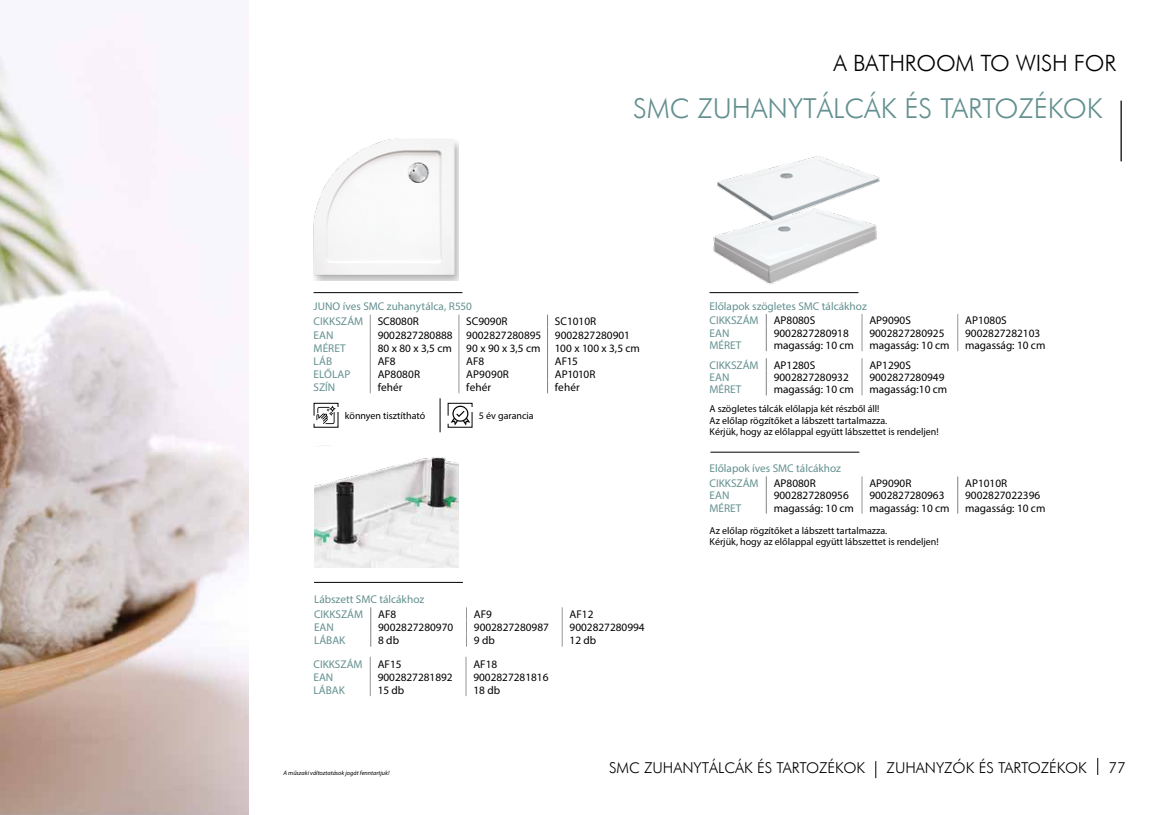
<style>
.page{position:relative;width:1170px;height:815px;background:#fff}
.page>*{position:absolute;margin:0;border:0;box-sizing:border-box;transform-origin:0 0}
.t1{font:27.5px "Futura Lt HU Light";color:#63908f}
.t2{font:22.5px "Futura Lt HU Light";letter-spacing:-.01em;color:#000}
.t3{font:15px "Futura Lt HU Light";color:#000}
.t4{font:11.25px "Myriad Pro";color:#000}
.t5{font:11.25px/15.5px "Myriad Pro";color:#63908f}
.t6{font:11.25px "Myriad Pro";letter-spacing:-.035em;color:#000}
.t7{font:10px/11.2px "Myriad Pro";color:#000}
.t8{font:italic 6.25px "Myriad Pro";color:#000}
</style>
<div class="page">
<svg style="left:1097px;top:758px;width:1px;height:17px"></svg>
<svg style="left:875px;top:761px;width:1px;height:17px"></svg>
<img style="left:0;top:13px;width:248px;height:802px">
<svg style="left:370px;top:315px;width:1px;height:78px"></svg>
<svg style="left:458px;top:315px;width:1px;height:78px"></svg>
<svg style="left:547px;top:315px;width:1px;height:78px"></svg>
<hr style="left:709px;top:292px;width:149px;height:1px;background:#000">
<hr style="left:313px;top:292px;width:149px;height:1px;background:#000">
<img style="left:314px;top:445px;width:144px;height:122px">
<img style="left:713px;top:156px;width:167px;height:128px">
<svg style="left:766px;top:314px;width:1px;height:37px"></svg>
<svg style="left:861px;top:314px;width:1px;height:37px"></svg>
<svg style="left:957px;top:314px;width:1px;height:37px"></svg>
<svg style="left:766px;top:476px;width:1px;height:38px"></svg>
<svg style="left:861px;top:476px;width:1px;height:38px"></svg>
<svg style="left:957px;top:476px;width:1px;height:38px"></svg>
<svg style="left:766px;top:358px;width:1px;height:37px"></svg>
<svg style="left:861px;top:358px;width:1px;height:37px"></svg>
<svg style="left:370px;top:607px;width:1px;height:40px"></svg>
<svg style="left:466px;top:607px;width:1px;height:40px"></svg>
<svg style="left:562px;top:607px;width:1px;height:40px"></svg>
<svg style="left:370px;top:657px;width:1px;height:39px"></svg>
<svg style="left:465px;top:657px;width:1px;height:39px"></svg>
<hr style="left:314px;top:582px;width:149px;height:1px;background:#000">
<hr style="left:710px;top:452px;width:149px;height:1px;background:#000">
<img style="left:313px;top:138px;width:145px;height:143px">
<hr style="left:1120px;top:101px;width:1px;height:60px;background:#000">
<svg style="left:447px;top:403px;width:25px;height:25px"></svg>
<svg style="left:313px;top:403px;width:25px;height:25px"></svg>
<hr style="left:439px;top:398px;width:1px;height:34px;background:#000">
<h2 class="t2" style="left:833px;top:50px;width:284px">A BATHROOM TO WISH FOR</h2>
<h1 class="t1" style="left:633px;top:91px;width:471px">SMC ZUHANYTÁLCÁK ÉS TARTOZÉKOK</h1>
<p class="t5" style="left:313px;top:298px;width:160px">JUNO íves SMC zuhanytálca, R550<br>CIKKSZÁM</p>
<p class="t4" style="left:377px;top:315px;width:43px">SC8080R</p>
<p class="t4" style="left:466px;top:315px;width:43px">SC9090R</p>
<p class="t4" style="left:555px;top:315px;width:43px">SC1010R</p>
<p class="t5" style="left:709px;top:299px;width:159px;line-height:14.4px">Előlapok szögletes SMC tálcákhoz<br>CIKKSZÁM</p>
<p class="t4" style="left:773px;top:314px;width:43px">AP8080S</p>
<p class="t4" style="left:869px;top:314px;width:43px">AP9090S</p>
<p class="t4" style="left:965px;top:314px;width:43px">AP1080S</p>
<p class="t5" style="left:313px;top:327px;width:21px">EAN</p>
<p class="t4" style="left:377px;top:328px;width:254px">9002827280888 9002827280895 9002827280901</p>
<p class="t5" style="left:313px;top:340px;width:34px">MÉRET</p>
<p class="t4" style="left:377px;top:341px;width:76px">80 x 80 x 3,5 cm</p>
<p class="t4" style="left:466px;top:341px;width:76px">90 x 90 x 3,5 cm</p>
<p class="t4" style="left:555px;top:341px;width:86px">100 x 100 x 3,5 cm</p>
<p class="t5" style="left:313px;top:353px;width:20px">LÁB</p>
<p class="t4" style="left:377px;top:354px;width:19px">AF8</p>
<p class="t4" style="left:466px;top:354px;width:19px">AF8</p>
<p class="t4" style="left:555px;top:354px;width:24px">AF15</p>
<p class="t5" style="left:313px;top:366px;width:38px">ELŐLAP</p>
<p class="t4" style="left:377px;top:367px;width:44px">AP8080R</p>
<p class="t4" style="left:466px;top:367px;width:44px">AP9090R</p>
<p class="t6" style="left:555px;top:367px;width:42px">AP1010R</p>
<p class="t5" style="left:313px;top:379px;width:23px">SZÍN</p>
<p class="t4" style="left:377px;top:380px;width:26px">fehér</p>
<p class="t4" style="left:466px;top:380px;width:26px">fehér</p>
<p class="t4" style="left:555px;top:380px;width:26px">fehér</p>
<p class="t7" style="left:345px;top:410px;width:82px">könnyen tisztítható</p>
<p class="t7" style="left:479px;top:410px;width:56px">5 év garancia</p>
<p class="t5" style="left:314px;top:591px;width:112px">Lábszett SMC tálcákhoz<br>CIKKSZÁM</p>
<p class="t4" style="left:378px;top:607px;width:20px">AF8</p>
<p class="t4" style="left:474px;top:607px;width:20px">AF9</p>
<p class="t4" style="left:569px;top:607px;width:25px">AF12</p>
<p class="t5" style="left:314px;top:620px;width:21px">EAN</p>
<p class="t4" style="left:378px;top:620px;width:77px">9002827280970</p>
<p class="t4" style="left:474px;top:620px;width:77px">9002827280987</p>
<p class="t4" style="left:569px;top:620px;width:77px">9002827280994</p>
<p class="t5" style="left:314px;top:633px;width:33px">LÁBAK</p>
<p class="t4" style="left:378px;top:634px;width:22px">8 db</p>
<p class="t4" style="left:474px;top:634px;width:22px">9 db</p>
<p class="t4" style="left:569px;top:634px;width:28px">12 db</p>
<p class="t5" style="left:313px;top:656px;width:51px">CIKKSZÁM</p>
<p class="t4" style="left:377px;top:657px;width:25px">AF15</p>
<p class="t4" style="left:473px;top:657px;width:25px">AF18</p>
<p class="t5" style="left:313px;top:669px;width:21px">EAN</p>
<p class="t4" style="left:377px;top:670px;width:77px">9002827281892</p>
<p class="t4" style="left:473px;top:670px;width:77px">9002827281816</p>
<p class="t5" style="left:313px;top:682px;width:33px">LÁBAK</p>
<p class="t4" style="left:377px;top:683px;width:28px">15 db</p>
<p class="t4" style="left:473px;top:683px;width:28px">18 db</p>
<p class="t5" style="left:709px;top:325px;width:21px">EAN</p>
<p class="t4" style="left:773px;top:326px;width:77px">9002827280918</p>
<p class="t4" style="left:869px;top:326px;width:77px">9002827280925</p>
<p class="t4" style="left:965px;top:326px;width:77px">9002827282103</p>
<p class="t5" style="left:709px;top:337px;width:33px">MÉRET</p>
<p class="t4" style="left:773px;top:338px;width:82px">magasság: 10 cm</p>
<p class="t4" style="left:869px;top:338px;width:82px">magasság: 10 cm</p>
<p class="t4" style="left:965px;top:338px;width:82px">magasság: 10 cm</p>
<p class="t5" style="left:709px;top:357px;width:51px">CIKKSZÁM</p>
<p class="t4" style="left:773px;top:358px;width:43px">AP1280S</p>
<p class="t4" style="left:869px;top:358px;width:43px">AP1290S</p>
<p class="t5" style="left:709px;top:369px;width:21px">EAN</p>
<p class="t4" style="left:773px;top:370px;width:77px">9002827280932</p>
<p class="t4" style="left:869px;top:370px;width:77px">9002827280949</p>
<p class="t5" style="left:709px;top:382px;width:33px">MÉRET</p>
<p class="t4" style="left:773px;top:383px;width:82px">magasság: 10 cm</p>
<p class="t4" style="left:869px;top:383px;width:79px">magasság:10 cm</p>
<p class="t7" style="left:709px;top:403px;width:231px">A szögletes tálcák előlapja két részből áll!<br>Az előlap rögzítőket a lábszett tartalmazza.<br>Kérjük, hogy az előlappal együtt lábszettet is rendeljen!</p>
<p class="t5" style="left:709px;top:461px;width:133px;line-height:14.4px">Előlapok íves SMC tálcákhoz<br>CIKKSZÁM</p>
<p class="t4" style="left:773px;top:476px;width:44px">AP8080R</p>
<p class="t4" style="left:869px;top:476px;width:44px">AP9090R</p>
<p class="t4" style="left:965px;top:476px;width:44px">AP1010R</p>
<p class="t5" style="left:709px;top:488px;width:21px">EAN</p>
<p class="t4" style="left:773px;top:489px;width:77px">9002827280956</p>
<p class="t4" style="left:869px;top:489px;width:77px">9002827280963</p>
<p class="t4" style="left:965px;top:489px;width:77px">9002827022396</p>
<p class="t5" style="left:709px;top:500px;width:33px">MÉRET</p>
<p class="t4" style="left:773px;top:501px;width:82px">magasság: 10 cm</p>
<p class="t4" style="left:869px;top:501px;width:82px">magasság: 10 cm</p>
<p class="t4" style="left:965px;top:501px;width:82px">magasság: 10 cm</p>
<p class="t7" style="left:709px;top:525px;width:231px">Az előlap rögzítőket a lábszett tartalmazza.<br>Kérjük, hogy az előlappal együtt lábszettet is rendeljen!</p>
<p class="t8" style="left:283px;top:769px;width:107px">A műszaki változtatások jogát fenntartjuk!</p>
<h3 class="t3" style="left:609px;top:758px;width:257px">SMC ZUHANYTÁLCÁK ÉS TARTOZÉKOK</h3>
<h3 class="t3" style="left:886px;top:758px;width:202px">ZUHANYZÓK ÉS TARTOZÉKOK</h3>
<h3 class="t3" style="left:1108px;top:758px;width:19px">77</h3>
</div>
